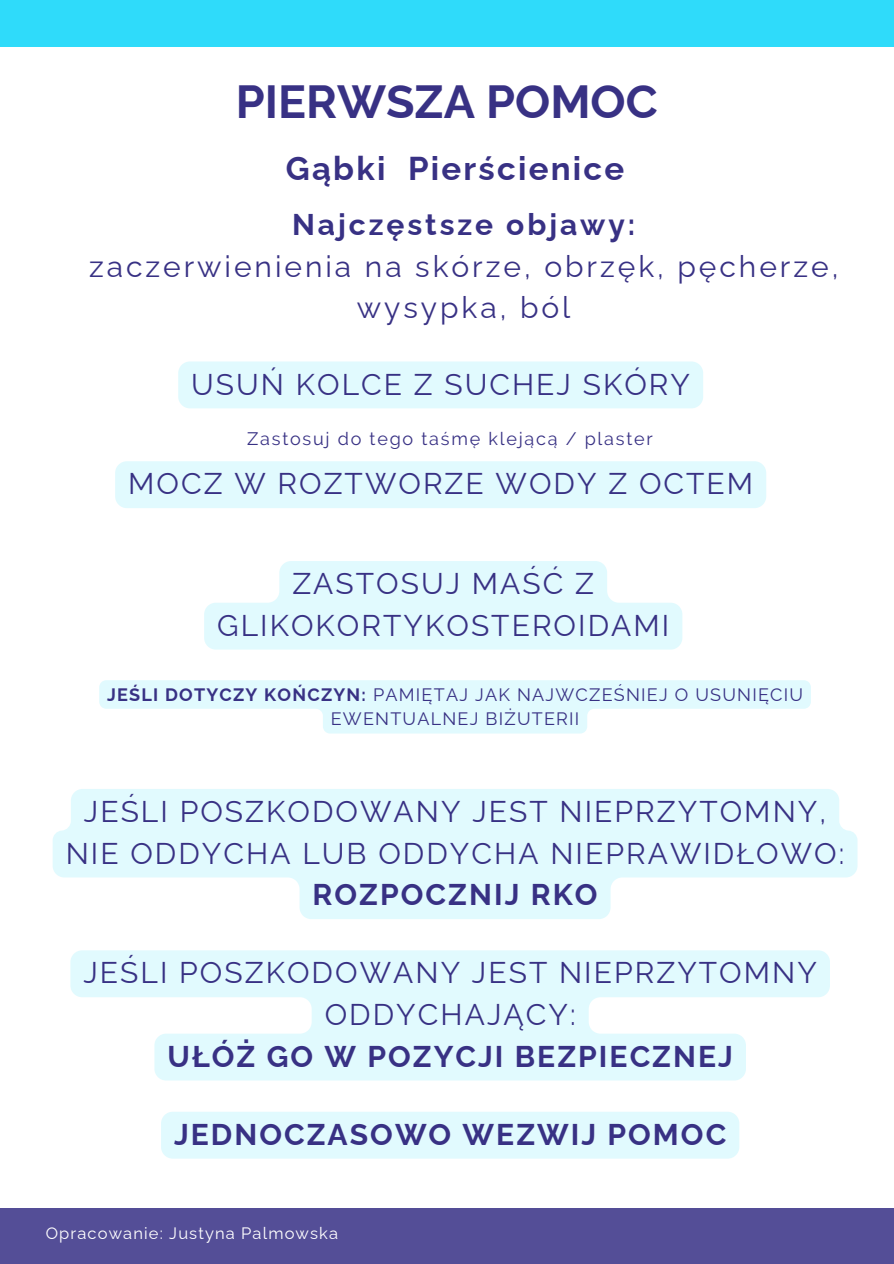
<style>
.page{position:relative;width:894px;height:1264px;background:#fff}
.page>*{position:absolute;margin:0;border:0;box-sizing:border-box;transform-origin:0 0}
.t1{font:700 46.5px "Raleway";color:#383184}
.t2{font:700 33px "Raleway";letter-spacing:.07em;color:#383184}
.t3{font:30px/41.7px "Raleway";letter-spacing:.07em;color:#383184;text-align:center}
.t4{font:30px/41.7px "Raleway";letter-spacing:.1em;color:#383184;text-align:center}
.t5{font:700 30px "Raleway";letter-spacing:.07em;color:#383184}
.t6{font:18px/24.8px "Raleway";letter-spacing:.07em;color:#383184;text-align:center}
.t7{font:18px "Raleway";letter-spacing:.1em;color:#383184}
.t8{font:16.5px "Raleway";letter-spacing:.07em;color:#fff}
.s1{font-weight:700}
</style>
<div class="page">
<div style="left:0;top:0;width:893px;height:46px;background:#2fdbfa"></div>
<svg style="left:99px;top:680px;width:711px;height:53px"></svg>
<div style="left:178px;top:361px;width:525px;height:47px;background:#e1fafe"></div>
<div style="left:115px;top:461px;width:651px;height:47px;background:#e1fafe"></div>
<svg style="left:204px;top:561px;width:478px;height:88px"></svg>
<svg style="left:70px;top:950px;width:759px;height:130px;fill:#e1fafe"></svg>
<svg style="left:53px;top:789px;width:804px;height:130px;fill:#e1fafe"></svg>
<div style="left:161px;top:1111px;width:578px;height:47px;background:#e1fafe;border-radius:12px"></div>
<div style="left:0;top:1208px;width:893px;height:55px;background:#544e97"></div>
<h1 class="t1" style="left:236px;top:74px;width:423px">PIERWSZA POMOC</h1>
<h4 class="t2" style="left:286px;top:149px;width:340px">Gąbki Pierścienice</h4>
<h5 class="t4" style="left:89px;top:204px;width:750px"><span class="s1">Najczęstsze objawy:<br></span>zaczerwienienia na skórze, obrzęk, pęcherze, wysypka, ból</h5>
<h3 class="t3" style="left:191px;top:363px;width:500px">USUŃ KOLCE Z SUCHEJ SKÓRY</h3>
<p class="t7" style="left:247px;top:428px;width:407px">Zastosuj do tego taśmę klejącą / plaster</p>
<h3 class="t3" style="left:128px;top:463px;width:626px">MOCZ W ROZTWORZE WODY Z OCTEM</h3>
<h6 class="t3" style="left:217px;top:562px;width:453px">ZASTOSUJ MAŚĆ Z<br>GLIKOKORTYKOSTEROIDAMI</h6>
<h3 class="t6" style="left:107px;top:682px;width:697px"><span class="s1">JEŚLI DOTYCZY KOŃCZYN:</span> PAMIĘTAJ JAK NAJWCZEŚNIEJ O USUNIĘCIU<br>EWENTUALNEJ BIŻUTERII</h3>
<h3 class="t3" style="left:66px;top:790px;width:780px">JEŚLI POSZKODOWANY JEST NIEPRZYTOMNY,<br>NIE ODDYCHA LUB ODDYCHA NIEPRAWIDŁOWO:<br><span class="s1">ROZPOCZNIJ RKO</span></h3>
<h3 class="t3" style="left:83px;top:951px;width:734px">JEŚLI POSZKODOWANY JEST NIEPRZYTOMNY<br>ODDYCHAJĄCY:<br><span class="s1">UŁÓŻ GO W POZYCJI BEZPIECZNEJ</span></h3>
<h2 class="t5" style="left:174px;top:1116px;width:553px">JEDNOCZASOWO WEZWIJ POMOC</h2>
<p class="t8" style="left:46px;top:1223px;width:294px">Opracowanie: Justyna Palmowska</p>
</div>
